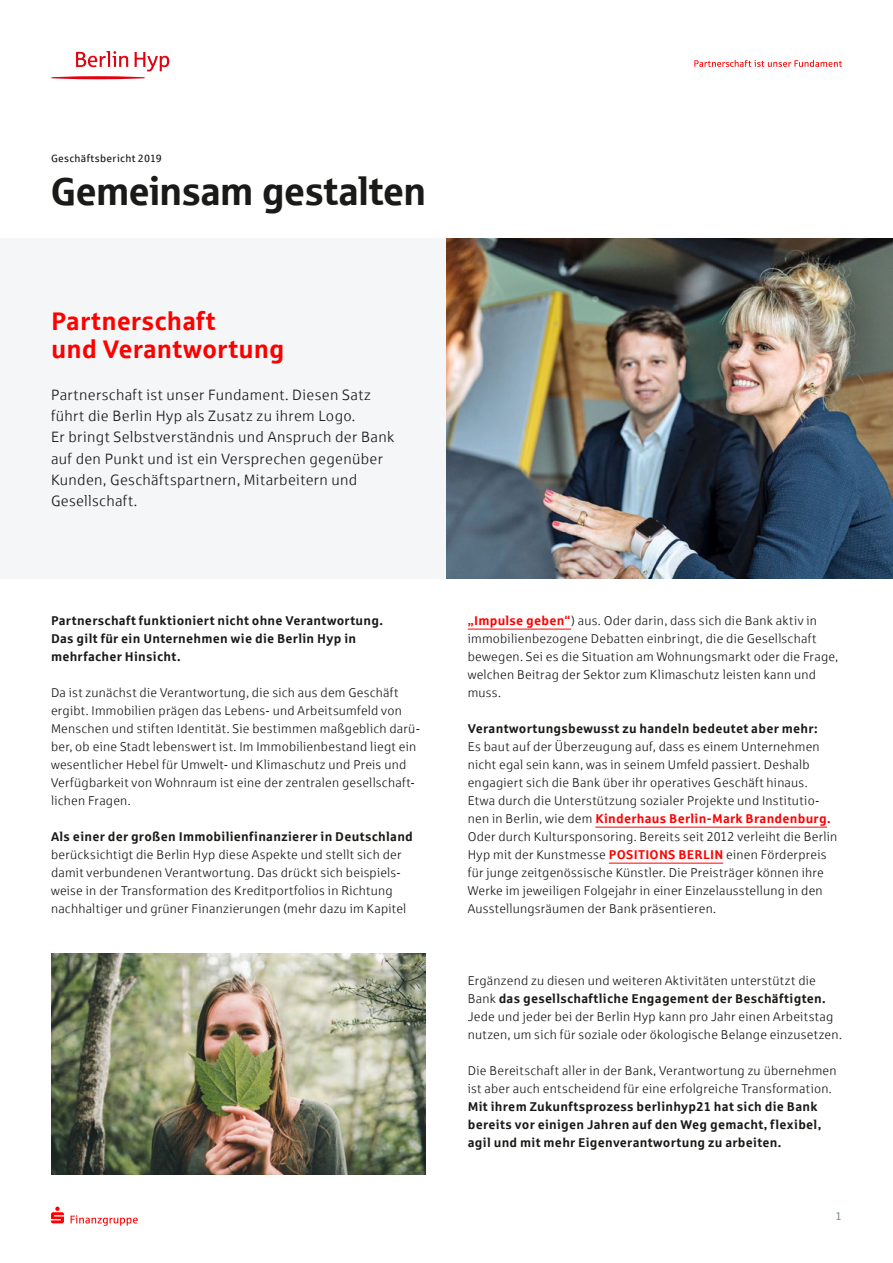
<style>
.page{position:relative;width:893px;height:1263px;background:#fff}
.page>*{position:absolute;margin:0;border:0;box-sizing:border-box;transform-origin:0 0}
.t1{font:39px "Sparkasse Head";letter-spacing:.01em;color:#1a1a18}
.t2{font:700 25.5px/28.5px "Sparkasse Rg";letter-spacing:.005em;color:#f00}
.t3{font:15px/21px "Sparkasse Lt";letter-spacing:.02em;color:#1a1a18}
.t4{font:12.75px/18px "Sparkasse Lt";letter-spacing:.02em;color:#1a1a18}
.t5{font:700 12.75px/18px "Sparkasse Rg";letter-spacing:.02em;color:#1a1a18}
.t6{font:700 12.75px "Sparkasse Rg";letter-spacing:.02em;color:#f00}
.t7{font:11.25px "Sparkasse Rg";color:#7c909a}
.t8{font:10.5px "Sparkasse Rg";letter-spacing:.025em;color:#1a1a18}
.s1{font-family:"Sparkasse Rg";font-weight:700;color:#f00}
.s2{font-family:"Sparkasse Lt";font-weight:400;color:#1a1a18}
.s3{font-family:"Sparkasse Lt";font-weight:400}
</style>
<div class="page">
<svg style="left:51px;top:1206px;width:13px;height:17px"></svg>
<svg style="left:71px;top:1215px;width:67px;height:11px"></svg>
<svg style="left:51px;top:51px;width:118px;height:28px"></svg>
<svg style="left:694px;top:60px;width:148px;height:7px"></svg>
<hr style="left:468px;top:629px;width:103px;height:1px;background:#f00">
<hr style="left:595px;top:827px;width:232px;height:1px;background:#f00">
<hr style="left:609px;top:863px;width:114px;height:1px;background:#f00">
<div style="left:0;top:238px;width:446px;height:340px;background:#f4f6f7"></div>
<img style="left:446px;top:238px;width:447px;height:340px">
<img style="left:51px;top:954px;width:374px;height:221px">
<p class="t8" style="left:51px;top:152px;width:112px">Geschäftsbericht 2019</p>
<h1 class="t1" style="left:51px;top:167px;width:376px">Gemeinsam gestalten</h1>
<h2 class="t2" style="left:51px;top:306px;width:235px">Partnerschaft<br>und Verantwortung</h2>
<p class="t3" style="left:51px;top:384px;width:345px">Partnerschaft ist unser Fundament. Diesen Satz führt die Berlin Hyp als Zusatz zu ihrem Logo.<br>Er bringt Selbstverständnis und Anspruch der Bank auf den Punkt und ist ein Versprechen gegenüber Kunden, Geschäftspartnern, Mitarbeitern und Gesellschaft.</p>
<p class="t5" style="left:51px;top:611px;width:333px">Partnerschaft funktioniert nicht ohne Verantwortung.<br>Das gilt für ein Unternehmen wie die Berlin Hyp in mehrfacher Hinsicht.</p>
<p class="t4" style="left:51px;top:684px;width:371px">Da ist zunächst die Verantwortung, die sich aus dem Geschäft ergibt. Immobilien prägen das Lebens- und Arbeitsumfeld von Menschen und stiften Identität. Sie bestimmen maßgeblich darü&shy;ber, ob eine Stadt lebenswert ist. Im Immobilienbestand liegt ein wesentlicher Hebel für Umwelt- und Klimaschutz und Preis und Verfügbarkeit von Wohnraum ist eine der zentralen gesellschaft&shy;lichen Fragen.</p>
<p class="t5" style="left:51px;top:827px;width:363px">Als einer der großen Immobilienfinanzierer in Deutschland</p>
<p class="t4" style="left:51px;top:846px;width:357px">berücksichtigt die Berlin Hyp diese Aspekte und stellt sich der damit verbundenen Verantwortung. Das drückt sich beispiels&shy;weise in der Transformation des Kreditportfolios in Richtung nachhaltiger und grüner Finanzierungen (mehr dazu im Kapitel</p>
<p class="t4" style="left:468px;top:612px;width:372px"><span class="s1">„Impulse geben“</span>) aus. Oder darin, dass sich die Bank aktiv in immobilienbezogene Debatten einbringt, die die Gesellschaft bewegen. Sei es die Situation am Wohnungsmarkt oder die Frage, welchen Beitrag der Sektor zum Klimaschutz leisten kann und muss.</p>
<p class="t5" style="left:468px;top:719px;width:351px">Verantwortungsbewusst zu handeln bedeutet aber mehr:</p>
<p class="t4" style="left:468px;top:738px;width:353px">Es baut auf der Überzeugung auf, dass es einem Unternehmen nicht egal sein kann, was in seinem Umfeld passiert. Deshalb engagiert sich die Bank über ihr operatives Geschäft hinaus.<br>Etwa durch die Unterstützung sozialer Projekte und Institutio-</p>
<p class="t6" style="left:468px;top:811px;width:364px"><span class="s2">nen in Berlin, wie dem</span> Kinderhaus Berlin-Mark Brandenburg.</p>
<p class="t4" style="left:468px;top:828px;width:371px">Oder durch Kultursponsoring. Bereits seit 2012 verleiht die Berlin Hyp mit der Kunstmesse <span class="s1">POSITIONS BERLIN</span> einen Förderpreis für junge zeitgenössische Künstler. Die Preisträger können ihre Werke im jeweiligen Folgejahr in einer Einzelausstellung in den Ausstellungsräumen der Bank präsentieren.</p>
<p class="t4" style="left:468px;top:972px;width:350px">Ergänzend zu diesen und weiteren Aktivitäten unterstützt die</p>
<p class="t5" style="left:468px;top:989px;width:359px"><span class="s3">Bank</span> das gesellschaftliche Engagement der Beschäftigten.</p>
<p class="t4" style="left:468px;top:1008px;width:376px">Jede und jeder bei der Berlin Hyp kann pro Jahr einen Arbeitstag nutzen, um sich für soziale oder ökologische Belange einzusetzen.</p>
<p class="t4" style="left:468px;top:1062px;width:370px">Die Bereitschaft aller in der Bank, Verantwortung zu übernehmen ist aber auch entscheidend für eine erfolgreiche Transformation.</p>
<p class="t5" style="left:468px;top:1097px;width:355px">Mit ihrem Zukunftsprozess berlinhyp21 hat sich die Bank bereits vor einigen Jahren auf den Weg gemacht, flexibel, agil und mit mehr Eigenverantwortung zu arbeiten.</p>
<p class="t7" style="left:835px;top:1209px;width:8px">1</p>
</div>
